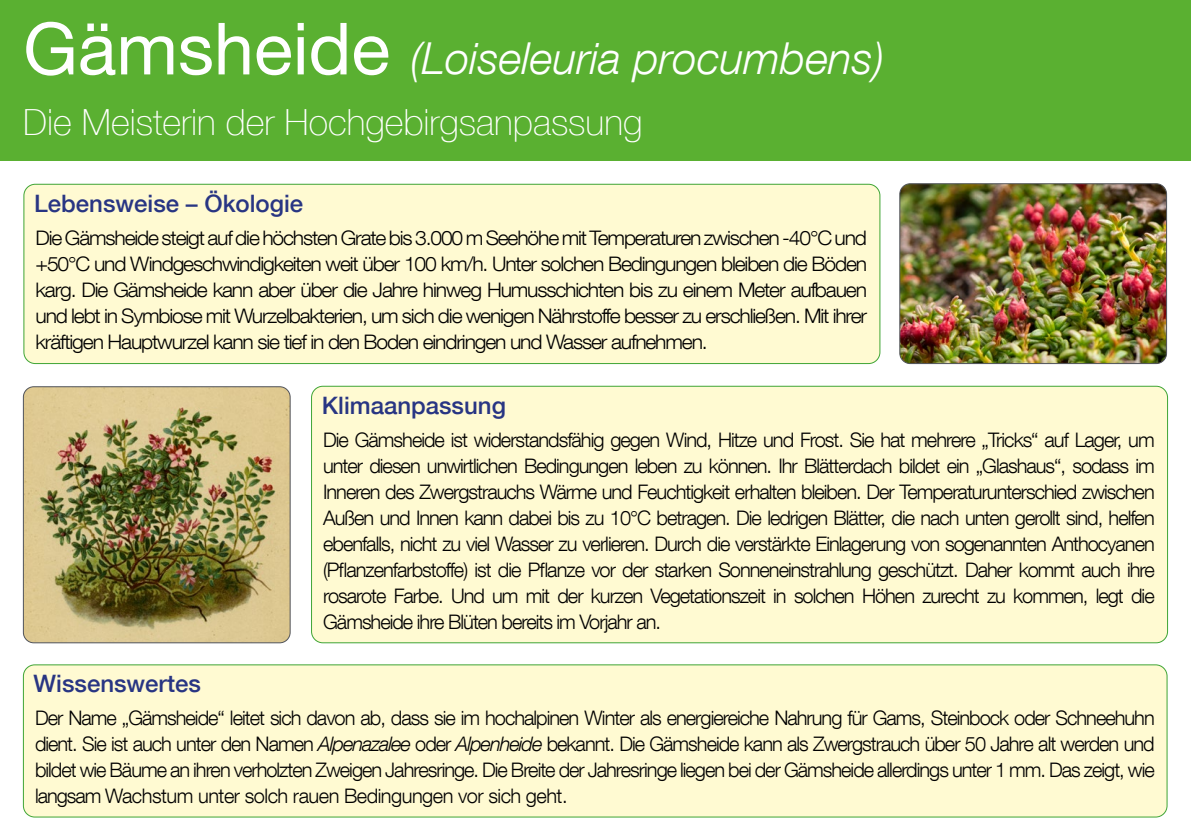
<style>
.page{position:relative;width:1191px;height:840px;background:#fff}
.page>*{position:absolute;margin:0;border:0;box-sizing:border-box;transform-origin:0 0}
.t1{font:italic 300 44px "Helvetica Neue LT Com";color:#fff}
.t2{font:100 36px "Helvetica Neue LT Com";color:#fff}
.ÜS_Infobox{font:500 24px "Helvetica Neue LT Com";color:#283583}
.Fließtext_normal_Mon{font:300 20px/26px "Helvetica Neue LT Com";letter-spacing:-.05em;color:#000;text-align:justify}
.Fließtext_normal_Mon-2{font:300 20px/26px "Helvetica Neue LT Com";letter-spacing:-.05em;color:#000;text-align:justify;scale:1.06 1}
.s1{font-weight:400;font-style:normal;font-size:72px}
.s2{font-style:italic}
</style>
<div class="page">
<div style="left:0;top:0;width:1191px;height:160px;background:#5ab031"></div>
<img style="left:899px;top:184px;width:267px;height:179px">
<div style="left:899px;top:183px;width:267px;height:180px;border:1px solid #50535a;border-radius:10px"></div>
<div style="left:24px;top:184px;width:856px;height:179px;background:#fffad2;border-radius:11px"></div>
<div style="left:24px;top:184px;width:856px;height:179px;border:1px solid #3fa535;border-radius:11px"></div>
<div style="left:311px;top:386px;width:856px;height:256px;background:#fffad2;border-radius:11px"></div>
<div style="left:23px;top:664px;width:1144px;height:152px;background:#fffad2;border-radius:11px"></div>
<div style="left:23px;top:664px;width:1144px;height:152px;border:1px solid #3fa535;border-radius:11px"></div>
<img style="left:23px;top:386px;width:267px;height:256px">
<div style="left:23px;top:386px;width:267px;height:256px;border:1px solid #50535a;border-radius:10px"></div>
<p class="t1" style="left:23px;top:32px;width:863px"><span class="s1">Gämsheide</span> (Loiseleuria procumbens)</p>
<p class="t2" style="left:23px;top:100px;width:620px">Die Meisterin der Hochgebirgsanpassung</p>
<p class="ÜS_Infobox" style="left:34px;top:188px;width:270px">Lebensweise – Ökologie</p>
<p class="Fließtext_normal_Mon-2" style="left:35px;top:224px;width:786px">Die Gämsheide steigt auf die höchsten Grate bis 3.000 m Seehöhe mit Temperaturen zwischen -40°C und +50°C und Windgeschwindigkeiten weit über 100 km/h. Unter solchen Bedingungen bleiben die Böden karg. Die Gämsheide kann aber über die Jahre hinweg Humusschichten bis zu einem Meter aufbauen und lebt in Symbiose mit Wurzelbakterien, um sich die wenigen Nährstoffe besser zu erschließen. Mit ihrer kräftigen Hauptwurzel kann sie tief in den Boden eindringen und Wasser aufnehmen.</p>
<p class="ÜS_Infobox" style="left:322px;top:390px;width:186px">Klimaanpassung</p>
<p class="Fließtext_normal_Mon" style="left:323px;top:426px;width:833px">Die Gämsheide ist widerstandsfähig gegen Wind, Hitze und Frost. Sie hat mehrere „Tricks“ auf Lager, um unter diesen unwirtlichen Bedingungen leben zu können. Ihr Blätterdach bildet ein „Glashaus“, sodass im Inneren des Zwergstrauchs Wärme und Feuchtigkeit erhalten bleiben. Der Temperaturunterschied zwischen Außen und Innen kann dabei bis zu 10°C betragen. Die ledrigen Blätter, die nach unten gerollt sind, helfen ebenfalls, nicht zu viel Wasser zu verlieren. Durch die verstärkte Einlagerung von sogenannten Anthocyanen (Pflanzenfarbstoffe) ist die Pflanze vor der starken Sonneneinstrahlung geschützt. Daher kommt auch ihre rosarote Farbe. Und um mit der kurzen Vegetationszeit in solchen Höhen zurecht zu kommen, legt die Gämsheide ihre Blüten bereits im Vorjahr an.</p>
<p class="ÜS_Infobox" style="left:34px;top:669px;width:169px">Wissenswertes</p>
<p class="Fließtext_normal_Mon" style="left:35px;top:704px;width:1121px">Der Name „Gämsheide“ leitet sich davon ab, dass sie im hochalpinen Winter als energiereiche Nahrung für Gams, Steinbock oder Schneehuhn dient. Sie ist auch unter den Namen <span class="s2">Alpenazalee</span> oder <span class="s2">Alpenheide</span> bekannt. Die Gämsheide kann als Zwergstrauch über 50 Jahre alt werden und bildet wie Bäume an ihren verholzten Zweigen Jahresringe. Die Breite der Jahresringe liegen bei der Gämsheide allerdings unter 1 mm. Das zeigt, wie langsam Wachstum unter solch rauen Bedingungen vor sich geht.</p>
</div>
